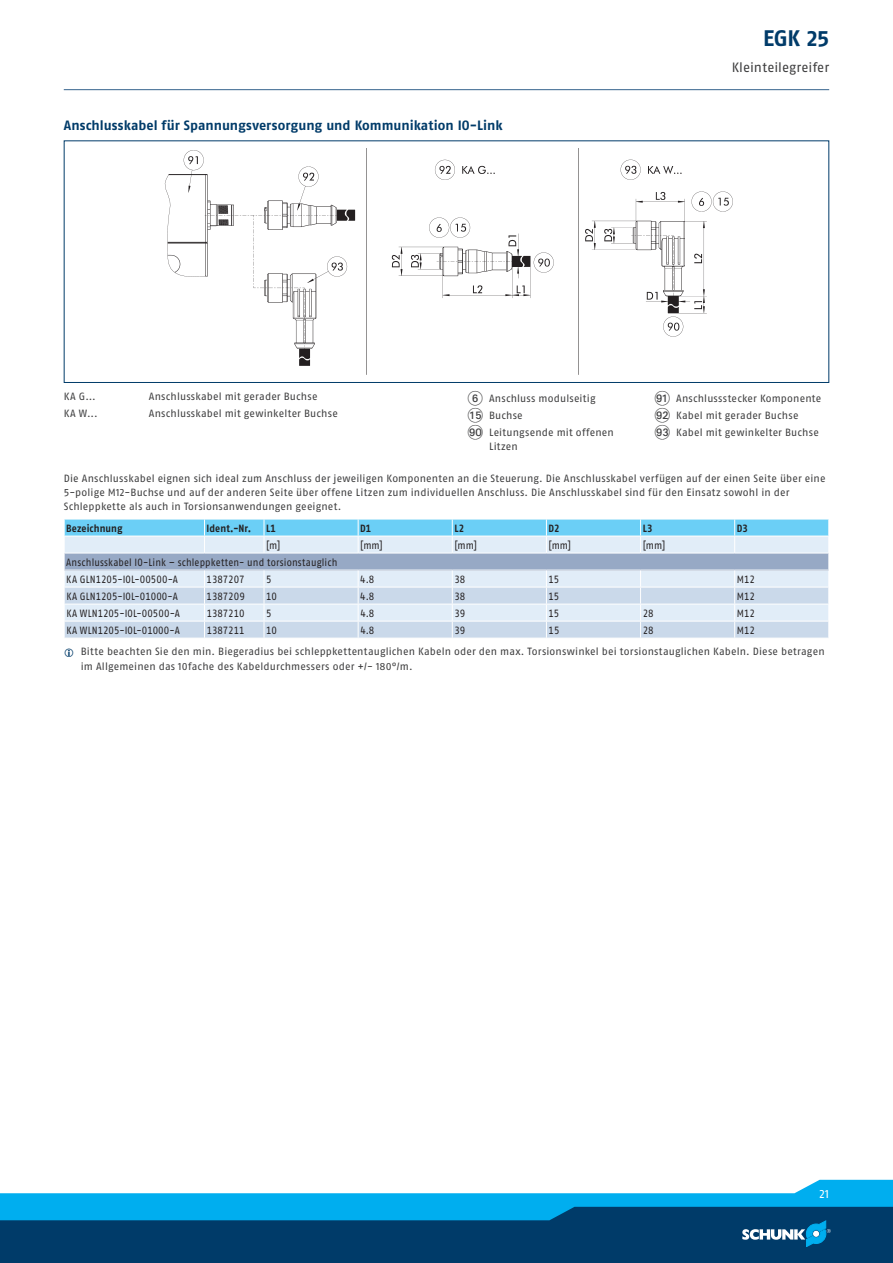
<style>
.page{position:relative;width:893px;height:1263px;background:#fff}
.page>*{position:absolute;margin:0;border:0;box-sizing:border-box;transform-origin:0 0}
.t1{font:700 22.5px "SCHUNK Fago Pro";color:#003b69}
.t2{font:700 13.5px "SCHUNK Fago Pro";letter-spacing:.005em;color:#003b69}
.t3{font:13.5px "SCHUNK Fago Pro";color:#3e3e3f}
.t4{font:12px "SCHUNK Fago Pro";color:#fff}
.t5{font:10.5px/17px "SCHUNK Fago Pro";letter-spacing:.015em;color:#3e3e3f}
.t6{font:10.5px/17px "SCHUNK Fago Pro";letter-spacing:.005em;color:#231f20;scale:.9 1}
.t7{font:700 10.5px "SCHUNK Fago Pro";letter-spacing:.01em;color:#231f20;scale:.9 1}
.s1{font-family:"Deco Numbers LH Circle";font-size:15px}
</style>
<div class="page">
<div style="left:0;top:1202px;width:893px;height:61px;background:#003b69"></div>
<svg style="left:0;top:1180px;width:893px;height:67px"></svg>
<hr style="left:64px;top:89px;width:765px;height:1px;background:#35628d">
<div style="left:64px;top:140px;width:765px;height:243px;border:1px solid #003b69"></div>
<img style="left:164px;top:149px;width:569px;height:225px">
<svg style="left:64px;top:519px;width:765px;height:119px;background:#c2dbed"></svg>
<hr style="left:64px;top:570px;width:140px;height:1px;background:#fff">
<hr style="left:204px;top:570px;width:60px;height:1px;background:#fff">
<hr style="left:264px;top:570px;width:94px;height:1px;background:#fff">
<hr style="left:358px;top:570px;width:94px;height:1px;background:#fff">
<hr style="left:452px;top:570px;width:94px;height:1px;background:#fff">
<hr style="left:546px;top:570px;width:95px;height:1px;background:#fff">
<hr style="left:641px;top:570px;width:94px;height:1px;background:#fff">
<hr style="left:735px;top:570px;width:94px;height:1px;background:#fff">
<p class="t2" style="left:64px;top:117px;width:440px">Anschlusskabel für Spannungsversorgung und Kommunikation IO-Link</p>
<h1 class="t1" style="left:763px;top:24px;width:68px">EGK 25</h1>
<p class="t3" style="left:732px;top:60px;width:99px">Kleinteilegreifer</p>
<p class="t5" style="left:655px;top:390px;width:168px"><span class="s1">IK</span> Anschlussstecker Komponente<br><span class="s1">IL</span> Kabel mit gerader Buchse<br><span class="s1">IM</span> Kabel mit gewinkelter Buchse</p>
<p class="t5" style="left:64px;top:471px;width:763px;line-height:14.2px">Die Anschlusskabel eignen sich ideal zum Anschluss der jeweiligen Komponenten an die Steuerung. Die Anschlusskabel verfügen auf der einen Seite über eine<br>5-polige M12-Buchse und auf der anderen Seite über offene Litzen zum individuellen Anschluss. Die Anschlusskabel sind für den Einsatz sowohl in der<br>Schleppkette als auch in Torsionsanwendungen geeignet.</p>
<p class="t7" style="left:66px;top:522px;width:64px">Bezeichnung</p>
<p class="t7" style="left:207px;top:522px;width:51px">Ident.-Nr.</p>
<p class="t7" style="left:266px;top:522px;width:12px">L1</p>
<p class="t7" style="left:360px;top:522px;width:14px">D1</p>
<p class="t7" style="left:454px;top:522px;width:12px">L2</p>
<p class="t7" style="left:549px;top:522px;width:14px">D2</p>
<p class="t7" style="left:643px;top:522px;width:12px">L3</p>
<p class="t7" style="left:737px;top:522px;width:14px">D3</p>
<p class="t6" style="left:266px;top:537px;width:17px">[m]</p>
<p class="t6" style="left:360px;top:537px;width:27px">[mm]</p>
<p class="t6" style="left:454px;top:537px;width:27px">[mm]</p>
<p class="t6" style="left:549px;top:537px;width:27px">[mm]</p>
<p class="t6" style="left:643px;top:537px;width:27px">[mm]</p>
<p class="t6" style="left:66px;top:554px;width:303px">Anschlusskabel IO-Link – schleppketten- und torsionstauglich<br>KA GLN1205-IOL-00500-A</p>
<p class="t5" style="left:468px;top:390px;width:148px"><span class="s1">6</span> Anschluss modulseitig<br><span class="s1">AO</span> Buchse<br><span class="s1">IT</span> Leitungsende mit offenen</p>
<p class="t5" style="left:489px;top:438px;width:30px">Litzen</p>
<p class="t5" style="left:64px;top:388px;width:34px">KA G...</p>
<p class="t5" style="left:149px;top:388px;width:170px">Anschlusskabel mit gerader Buchse</p>
<p class="t5" style="left:64px;top:405px;width:35px">KA W...</p>
<p class="t5" style="left:149px;top:405px;width:191px">Anschlusskabel mit gewinkelter Buchse</p>
<p class="t6" style="left:207px;top:571px;width:44px">1387207</p>
<p class="t6" style="left:266px;top:571px;width:8px">5</p>
<p class="t6" style="left:360px;top:571px;width:17px">4.8</p>
<p class="t6" style="left:454px;top:571px;width:14px">38</p>
<p class="t6" style="left:549px;top:571px;width:14px">15</p>
<p class="t6" style="left:737px;top:571px;width:22px">M12</p>
<p class="t6" style="left:66px;top:588px;width:125px">KA GLN1205-IOL-01000-A</p>
<p class="t6" style="left:207px;top:588px;width:44px">1387209</p>
<p class="t6" style="left:266px;top:588px;width:14px">10</p>
<p class="t6" style="left:360px;top:588px;width:17px">4.8</p>
<p class="t6" style="left:454px;top:588px;width:14px">38</p>
<p class="t6" style="left:549px;top:588px;width:14px">15</p>
<p class="t6" style="left:737px;top:588px;width:22px">M12</p>
<p class="t6" style="left:66px;top:605px;width:128px">KA WLN1205-IOL-00500-A</p>
<p class="t6" style="left:207px;top:605px;width:44px">1387210</p>
<p class="t6" style="left:266px;top:605px;width:8px">5</p>
<p class="t6" style="left:360px;top:605px;width:17px">4.8</p>
<p class="t6" style="left:454px;top:605px;width:14px">39</p>
<p class="t6" style="left:549px;top:605px;width:14px">15</p>
<p class="t6" style="left:643px;top:605px;width:14px">28</p>
<p class="t6" style="left:737px;top:605px;width:22px">M12</p>
<p class="t6" style="left:66px;top:622px;width:128px">KA WLN1205-IOL-01000-A</p>
<p class="t6" style="left:207px;top:622px;width:44px">1387211</p>
<p class="t6" style="left:266px;top:622px;width:14px">10</p>
<p class="t6" style="left:360px;top:622px;width:17px">4.8</p>
<p class="t6" style="left:454px;top:622px;width:14px">39</p>
<p class="t6" style="left:549px;top:622px;width:14px">15</p>
<p class="t6" style="left:643px;top:622px;width:14px">28</p>
<p class="t6" style="left:737px;top:622px;width:22px">M12</p>
<p class="t5" style="left:81px;top:645px;width:745px;line-height:14.2px">Bitte beachten Sie den min. Biegeradius bei schleppkettentauglichen Kabeln oder den max. Torsionswinkel bei torsionstauglichen Kabeln. Diese betragen im Allgemeinen das 10fache des Kabeldurchmessers oder +/- 180°/m.</p>
<p class="t4" style="left:819px;top:1186px;width:11px">21</p>
</div>
